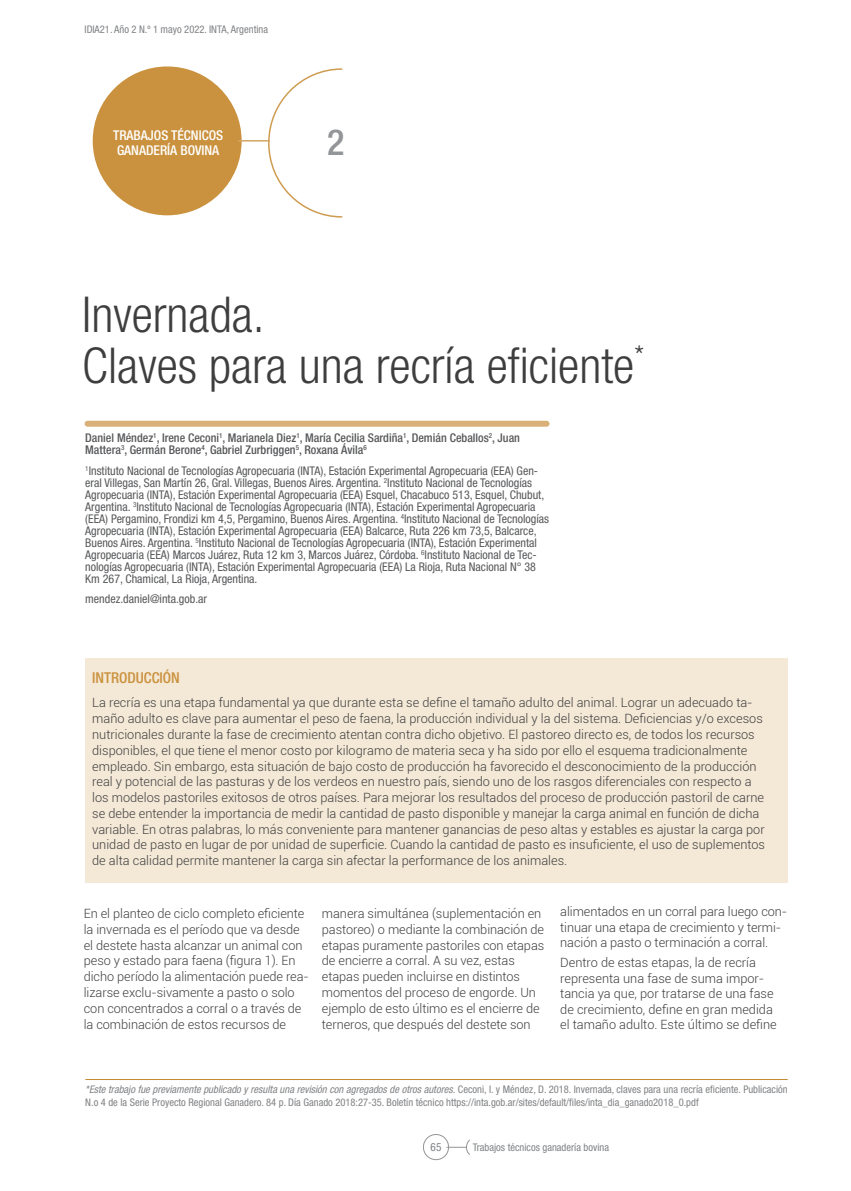
<style>
.page{position:relative;width:851px;height:1191px;background:#fff}
.page>*{position:absolute;margin:0;border:0;box-sizing:border-box;transform-origin:0 0}
.Titulo{font:300 condensed 49.5px "Helvetica Neue";color:#3e3e3f}
.seccion{font:500 condensed 36px "Helvetica Neue";color:#939598}
.Subtitulo{font:500 condensed 15px "Helvetica Neue LT Std";color:#ca923e}
.seccion-2{font:500 condensed 13.5px/15px "Helvetica Neue";color:#fff}
.contenido{font:300 12.75px/15.9px "Roboto";color:#3e3e3f}
.CVs_en_articulos{font:condensed 12px/12px "Helvetica Neue";color:#57585a}
.CVs_en_articulos-2{font:500 condensed 12px/12px "Helvetica Neue";color:#57585a}
.t1{font:condensed 11.25px "Helvetica Neue LT Pro";color:#808285}
.Pie{font:condensed 10.5px/12.8px "Helvetica Neue";color:#808285}
.t2{font:condensed 10.5px "Helvetica Neue LT Pro";color:#808285}
.s1{font-style:italic}
</style>
<div class="page">
<div style="left:423px;top:1134px;width:25px;height:25px;border:1px solid #939598;border-radius:50%"></div>
<svg style="left:446px;top:1139px;width:24px;height:16px"></svg>
<div style="left:85px;top:658px;width:702px;height:224px;background:#f4e8d6"></div>
<div style="left:93px;top:66px;width:148px;height:149px;background:#ca923e;border-radius:50%"></div>
<svg style="left:268px;top:68px;width:75px;height:150px"></svg>
<div style="left:87px;top:421px;width:459px;height:6px;background:#d9b077"></div>
<hr style="left:86px;top:1079px;width:701px;height:1px;background:#c4892f">
<hr style="left:238px;top:140px;width:32px;height:2px;background:#d4a663">
<p class="t2" style="left:84px;top:23px;width:185px">IDIA21. Año 2 N.º 1 mayo 2022. INTA, Argentina</p>
<p class="seccion-2" style="left:113px;top:128px;width:112px">TRABAJOS TÉCNICOS<br>GANADERÍA BOVINA</p>
<p class="seccion" style="left:327px;top:120px;width:19px">2</p>
<p class="Titulo" style="left:82px;top:286px;width:184px">Invernada.</p>
<p class="Titulo" style="left:82px;top:337px;width:563px">Claves para una recría eficiente<sup>*</sup></p>
<p class="CVs_en_articulos-2" style="left:85px;top:432px;width:436px">Daniel Méndez<sup>1</sup>, Irene Ceconi<sup>1</sup>, Marianela Diez<sup>1</sup>, María Cecilia Sardiña<sup>1</sup>, Demián Ceballos<sup>2</sup>, Juan<br>Mattera<sup>3</sup>, Germán Berone<sup>4</sup>, Gabriel Zurbriggen<sup>5</sup>, Roxana Ávila<sup>6</sup></p>
<p class="CVs_en_articulos" style="left:85px;top:464px;width:465px"><sup>1</sup>Instituto Nacional de Tecnologías Agropecuaria (INTA), Estación Experimental Agropecuaria (EEA) Gen&shy;eral Villegas, San Martín 26, Gral. Villegas, Buenos Aires. Argentina. <sup>2</sup>Instituto Nacional de Tecnologías Agropecuaria (INTA), Estación Experimental Agropecuaria (EEA) Esquel, Chacabuco 513, Esquel, Chubut, Argentina. <sup>3</sup>Instituto Nacional de Tecnologías Agropecuaria (INTA), Estación Experimental Agropecuaria (EEA) Pergamino, Frondizi km 4,5, Pergamino, Buenos Aires. Argentina. <sup>4</sup>Instituto Nacional de Tecnologías Agropecuaria (INTA), Estación Experimental Agropecuaria (EEA) Balcarce, Ruta 226 km 73,5, Balcarce, Buenos Aires. Argentina. <sup>5</sup>Instituto Nacional de Tecnologías Agropecuaria (INTA), Estación Experimental Agropecuaria (EEA) Marcos Juárez, Ruta 12 km 3, Marcos Juárez, Córdoba. <sup>6</sup>Instituto Nacional de Tec&shy;nologías Agropecuaria (INTA), Estación Experimental Agropecuaria (EEA) La Rioja, Ruta Nacional N° 38<br>Km 267, Chamical, La Rioja, Argentina.</p>
<p class="CVs_en_articulos" style="left:85px;top:593px;width:123px">mendez.daniel@inta.gob.ar</p>
<p class="Subtitulo" style="left:92px;top:669px;width:89px">INTRODUCCIÓN</p>
<p class="contenido" style="left:92px;top:694px;width:674px">La recría es una etapa fundamental ya que durante esta se define el tamaño adulto del animal. Lograr un adecuado ta&shy;maño adulto es clave para aumentar el peso de faena, la producción individual y la del sistema. Deficiencias y/o excesos nutricionales durante la fase de crecimiento atentan contra dicho objetivo. El pastoreo directo es, de todos los recursos disponibles, el que tiene el menor costo por kilogramo de materia seca y ha sido por ello el esquema tradicionalmente empleado. Sin embargo, esta situación de bajo costo de producción ha favorecido el desconocimiento de la producción real y potencial de las pasturas y de los verdeos en nuestro país, siendo uno de los rasgos diferenciales con respecto a los modelos pastoriles exitosos de otros países. Para mejorar los resultados del proceso de producción pastoril de carne se debe entender la importancia de medir la cantidad de pasto disponible y manejar la carga animal en función de dicha variable. En otras palabras, lo más conveniente para mantener ganancias de peso altas y estables es ajustar la carga por unidad de pasto en lugar de por unidad de superficie. Cuando la cantidad de pasto es insuficiente, el uso de suplementos de alta calidad permite mantener la carga sin afectar la performance de los animales.</p>
<p class="contenido" style="left:84px;top:905px;width:226px">En el planteo de ciclo completo eficiente la invernada es el período que va desde el destete hasta alcanzar un animal con peso y estado para faena (figura 1). En dicho período la alimentación puede rea&shy;lizarse exclu-sivamente a pasto o solo con concentrados a corral o a través de la combinación de estos recursos de</p>
<p class="contenido" style="left:322px;top:905px;width:224px">manera simultánea (suplementación en pastoreo) o mediante la combinación de etapas puramente pastoriles con etapas de encierre a corral. A su vez, estas etapas pueden incluirse en distintos momentos del proceso de engorde. Un ejemplo de esto último es el encierre de terneros, que después del destete son</p>
<p class="contenido" style="left:560px;top:903px;width:228px;line-height:15.5px">alimentados en un corral para luego con&shy;tinuar una etapa de crecimiento y termi&shy;nación a pasto o terminación a corral.</p>
<p class="contenido" style="left:560px;top:954px;width:218px">Dentro de estas etapas, la de recría representa una fase de suma impor&shy;tancia ya que, por tratarse de una fase de crecimiento, define en gran medida el tamaño adulto. Este último se define</p>
<p class="Pie" style="left:85px;top:1083px;width:703px"><span class="s1">*Este trabajo fue previamente publicado y resulta una revisión con agregados de otros autores.</span> Ceconi, I. y Méndez, D. 2018. Invernada, claves para una recría eficiente. Publicación<br>N.o 4 de la Serie Proyecto Regional Ganadero. 84 p. Día Ganado 2018:27-35. Boletín técnico https://inta.gob.ar/sites/default/files/inta_dia_ganado2018_0.pdf</p>
<p class="t1" style="left:430px;top:1140px;width:12px">65</p>
<p class="Pie" style="left:472px;top:1141px;width:138px">Trabajos técnicos ganadería bovina</p>
</div>
